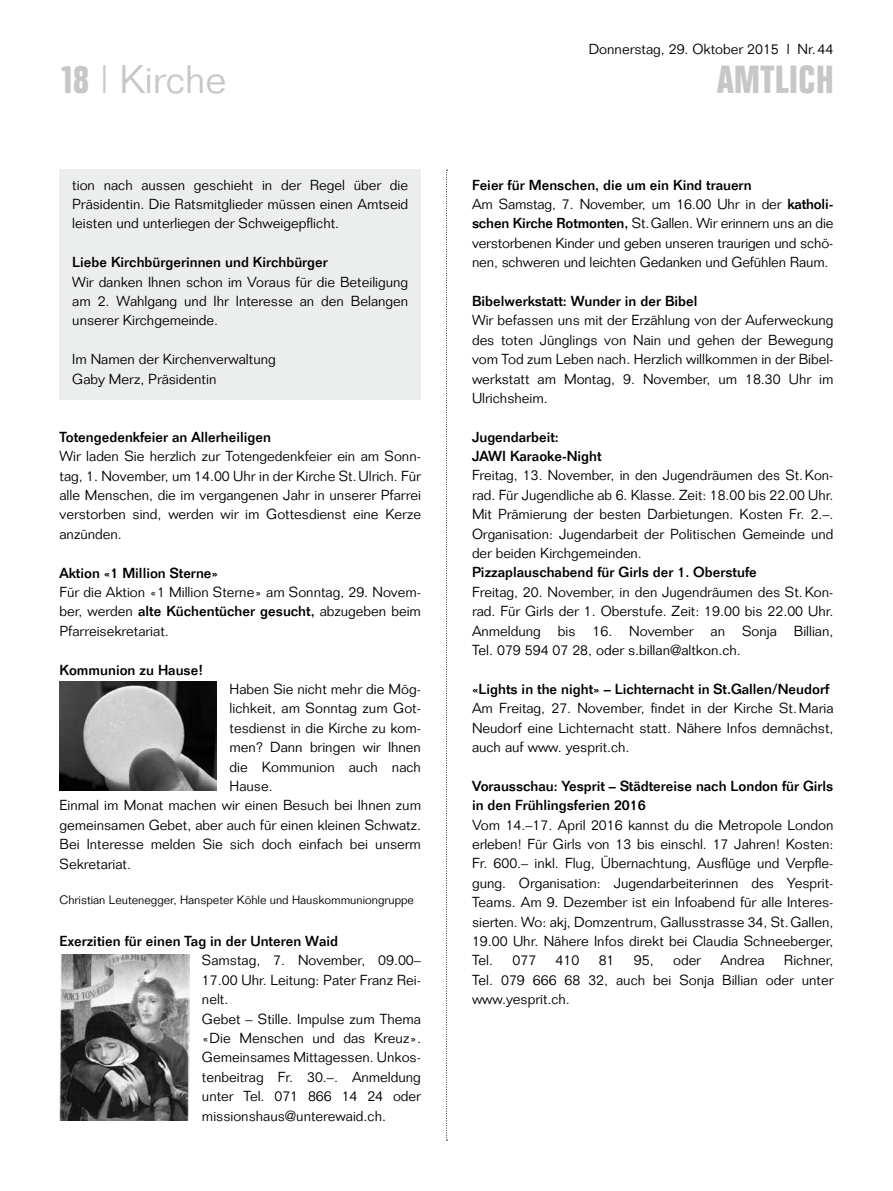
<style>
.page{position:relative;width:893px;height:1191px;background:#fff}
.page>*{position:absolute;margin:0;border:0;box-sizing:border-box;transform-origin:0 0}
.t1{font:300 39px "Folio";color:#c6c7c8}
.t2{font:700 39px "Folio Condensed BQ";letter-spacing:.025em;color:#c6c7c8}
.t3{font:300 14.25px/19.4px "Folio";color:#000;text-align:justify}
.t4{font:500 14.25px/19.4px "Folio";color:#000}
.t5{font:300 12px "Folio";color:#000}
.s1{font-family:"Folio Condensed BQ";font-weight:700}
.s2{font-weight:500}
</style>
<div class="page">
<svg style="left:446px;top:170px;width:1px;height:970px"></svg>
<div style="left:60px;top:170px;width:361px;height:230px;background:#eceded"></div>
<img style="left:60px;top:682px;width:157px;height:109px">
<img style="left:60px;top:955px;width:129px;height:165px">
<h1 class="t1" style="left:60px;top:56px;width:168px"><span class="s1">18</span> | Kirche</h1>
<p class="t3" style="left:72px;top:175px;width:337px">tion nach aussen geschieht in der Regel über die Präsidentin. Die Ratsmitglieder müssen einen Amtseid leisten und unterliegen der Schweigepflicht.</p>
<p class="t4" style="left:72px;top:252px;width:257px">Liebe Kirchbürgerinnen und Kirchbürger</p>
<p class="t3" style="left:72px;top:272px;width:337px">Wir danken Ihnen schon im Voraus für die Beteiligung am 2. Wahlgang und Ihr Interesse an den Belangen unserer Kirchgemeinde.</p>
<p class="t3" style="left:72px;top:349px;width:205px">Im Namen der Kirchenverwaltung<br>Gaby Merz, Präsidentin</p>
<p class="t4" style="left:60px;top:427px;width:213px">Totengedenkfeier an Allerheiligen</p>
<p class="t3" style="left:60px;top:446px;width:363px">Wir laden Sie herzlich zur Totengedenkfeier ein am Sonn&shy;tag, 1. November, um 14.00 Uhr in der Kirche St.Ulrich. Für alle Menschen, die im vergangenen Jahr in unserer Pfarrei verstorben sind, werden wir im Gottesdienst eine Kerze anzünden.</p>
<p class="t4" style="left:60px;top:563px;width:160px">Aktion «1 Million Sterne»</p>
<p class="t3" style="left:60px;top:582px;width:363px">Für die Aktion «1 Million Sterne» am Sonntag, 29. Novem&shy;ber, werden <span class="s2">alte Küchentücher gesucht,</span> abzugeben beim Pfarreisekretariat.</p>
<p class="t4" style="left:60px;top:660px;width:145px">Kommunion zu Hause!</p>
<p class="t3" style="left:230px;top:679px;width:193px">Haben Sie nicht mehr die Mög-</p>
<p class="t3" style="left:230px;top:699px;width:193px">lichkeit, am Sonntag zum Got-</p>
<p class="t3" style="left:230px;top:718px;width:193px">tesdienst in die Kirche zu kom-</p>
<p class="t3" style="left:230px;top:737px;width:193px">men? Dann bringen wir Ihnen</p>
<p class="t3" style="left:230px;top:757px;width:193px">die Kommunion auch nach</p>
<p class="t3" style="left:230px;top:776px;width:45px">Hause.</p>
<p class="t3" style="left:60px;top:796px;width:363px">Einmal im Monat machen wir einen Besuch bei Ihnen zum</p>
<p class="t3" style="left:60px;top:815px;width:363px">gemeinsamen Gebet, aber auch für einen kleinen Schwatz.</p>
<p class="t3" style="left:60px;top:834px;width:363px">Bei Interesse melden Sie sich doch einfach bei unserm</p>
<p class="t3" style="left:60px;top:854px;width:73px">Sekretariat.</p>
<p class="t5" style="left:60px;top:893px;width:356px">Christian Leutenegger, Hanspeter Köhle und Hauskommuniongruppe</p>
<p class="t4" style="left:60px;top:931px;width:280px">Exerzitien für einen Tag in der Unteren Waid</p>
<p class="t3" style="left:202px;top:950px;width:221px;text-align:left">Samstag, 7. November, 09.00–<br>17.00 Uhr. Leitung: Pater Franz Rei&shy;nelt.<br>Gebet – Stille. Impulse zum Thema «Die Menschen und das Kreuz».<br>Gemeinsames Mittagessen. Unkos&shy;tenbeitrag Fr. 30.–. Anmeldung unter Tel. 071 866 14 24 oder missionshaus@unterewaid.ch.</p>
<p class="t3" style="left:589px;top:39px;width:246px">Donnerstag, 29. Oktober 2015 l Nr.44</p>
<h1 class="t2" style="left:717px;top:58px;width:118px">AMTLICH</h1>
<p class="t3" style="left:472px;top:175px;width:363px;text-align:left"><span class="s2">Feier für Menschen, die um ein Kind trauern<br></span>Am Samstag, 7. November, um 16.00 Uhr in der <span class="s2">katholi&shy;schen Kirche Rotmonten,</span> St.Gallen. Wir erinnern uns an die verstorbenen Kinder und geben unseren traurigen und schö&shy;nen, schweren und leichten Gedanken und Gefühlen Raum.</p>
<p class="t4" style="left:472px;top:291px;width:227px">Bibelwerkstatt: Wunder in der Bibel</p>
<p class="t3" style="left:472px;top:311px;width:363px">Wir befassen uns mit der Erzählung von der Auferweckung des toten Jünglings von Nain und gehen der Bewegung vom Tod zum Leben nach. Herzlich willkommen in der Bibel&shy;werkstatt am Montag, 9. November, um 18.30 Uhr im Ulrichsheim.</p>
<p class="t4" style="left:472px;top:427px;width:131px">Jugendarbeit:<br>JAWI Karaoke-Night</p>
<p class="t3" style="left:472px;top:466px;width:363px">Freitag, 13. November, in den Jugendräumen des St.Kon&shy;rad. Für Jugendliche ab 6. Klasse. Zeit: 18.00 bis 22.00 Uhr.<br>Mit Prämierung der besten Darbietungen. Kosten Fr. 2.–.<br>Organisation: Jugendarbeit der Politischen Gemeinde und der beiden Kirchgemeinden.</p>
<p class="t4" style="left:472px;top:562px;width:286px">Pizzaplauschabend für Girls der 1. Oberstufe</p>
<p class="t3" style="left:472px;top:582px;width:363px">Freitag, 20. November, in den Jugendräumen des St.Kon&shy;rad. Für Girls der 1. Oberstufe. Zeit: 19.00 bis 22.00 Uhr.<br>Anmeldung bis 16. November an Sonja Billian, Tel. 079 594 07 28, oder s.billan@altkon.ch.</p>
<p class="t4" style="left:472px;top:679px;width:359px">«Lights in the night» – Lichternacht in St.Gallen/Neudorf</p>
<p class="t3" style="left:472px;top:698px;width:363px">Am Freitag, 27. November, findet in der Kirche St.Maria Neudorf eine Lichternacht statt. Nähere Infos demnächst, auch auf www. yesprit.ch.</p>
<p class="t4" style="left:472px;top:776px;width:363px">Vorausschau: Yesprit – Städtereise nach London für Girls in den Frühlingsferien 2016</p>
<p class="t3" style="left:472px;top:815px;width:363px">Vom 14.–17. April 2016 kannst du die Metropole London erleben! Für Girls von 13 bis einschl. 17 Jahren! Kosten:<br>Fr. 600.– inkl. Flug, Übernachtung, Ausflüge und Verpfle&shy;gung. Organisation: Jugendarbeiterinnen des Yesprit-Teams. Am 9. Dezember ist ein Infoabend für alle Interes&shy;sierten. Wo: akj, Domzentrum, Gallusstrasse 34, St.Gallen, 19.00 Uhr. Nähere Infos direkt bei Claudia Schneeberger, Tel.</p>
<p class="t3" style="left:472px;top:950px;width:363px;text-indent:312px">Richner, Tel. 079 666 68 32, auch bei Sonja Billian oder unter www.yesprit.ch.</p>
<p class="t3" style="left:512px;top:950px;width:25px">077</p>
<p class="t3" style="left:556px;top:950px;width:25px">410</p>
<p class="t3" style="left:599px;top:950px;width:17px">81</p>
<p class="t3" style="left:634px;top:950px;width:21px">95,</p>
<p class="t3" style="left:673px;top:950px;width:29px">oder</p>
<p class="t3" style="left:720px;top:950px;width:46px">Andrea</p>
</div>
